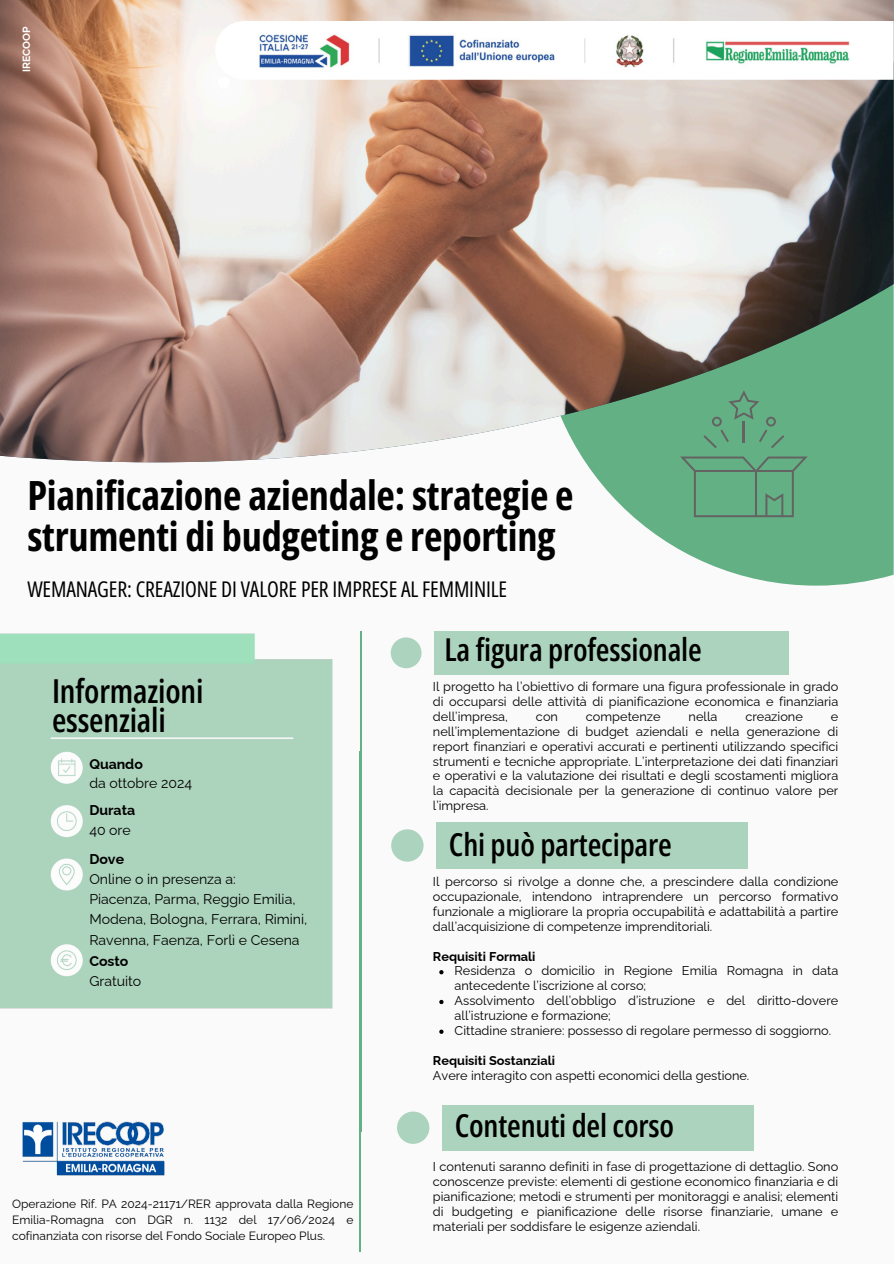
<style>
.page{position:relative;width:894px;height:1264px;background:#fff}
.page>*{position:absolute;margin:0;border:0;box-sizing:border-box;transform-origin:0 0}
.t1{font:700 40.2px/40.5px "Open Sans Condensed";letter-spacing:-.005em;color:#000}
.t2{font:600 33px/29.2px "Open Sans Condensed";letter-spacing:-.005em;color:#000}
.t3{font:600 31.5px "Open Sans Condensed";letter-spacing:-.005em;color:#000}
.t4{font:21.6px "Open Sans Condensed";letter-spacing:-.005em;color:#000}
.t5{font:14.1px/20.9px "Raleway";color:#000}
.t6{font:700 14.1px/20.2px "Raleway";color:#000}
.t7{font:12.75px/14.9px "Raleway";color:#000;text-align:justify}
.t8{font:700 12.75px "Raleway";color:#000}
.t9{font:12px/16px "Raleway";color:#000;text-align:justify}
.t10{font:700 10.5px "Raleway";color:#fff}
.s1{font-weight:700}
.s2{font-weight:400}
</style>
<div class="page">
<div style="left:0;top:0;width:893px;height:1263px;background:#fafafb"></div>
<svg style="left:585px;top:462px;width:308px;height:123px;fill:#64b085"></svg>
<img style="left:0;top:0;width:893px;height:462px">
<img style="left:0;top:633px;width:333px;height:376px">
<img style="left:22px;top:1121px;width:143px;height:55px">
<hr style="left:360px;top:631px;width:1px;height:500px;background:#64b085">
<div style="left:436px;top:822px;width:311px;height:46px;background:#acd3bd"></div>
<div style="left:391px;top:829px;width:32px;height:32px;background:#acd3bd;border-radius:50%"></div>
<div style="left:434px;top:631px;width:353px;height:43px;background:#acd3bd"></div>
<div style="left:390px;top:637px;width:31px;height:31px;background:#acd3bd;border-radius:50%"></div>
<div style="left:704px;top:388px;width:140px;height:139px;background:#64b085;border-radius:50%"></div>
<svg style="left:679px;top:456px;width:128px;height:61px"></svg>
<svg style="left:703px;top:390px;width:81px;height:58px"></svg>
<svg style="left:439px;top:970px;width:4px;height:4px"></svg>
<svg style="left:439px;top:999px;width:4px;height:5px"></svg>
<svg style="left:439px;top:1029px;width:4px;height:4px"></svg>
<div style="left:442px;top:1104px;width:311px;height:46px;background:#acd3bd"></div>
<div style="left:397px;top:1111px;width:32px;height:32px;background:#acd3bd;border-radius:50%"></div>
<svg style="left:215px;top:21px;width:678px;height:59px"></svg>
<img style="left:252px;top:29px;width:604px;height:44px">
<hr style="left:359px;top:750px;width:2px;height:501px;background:#64b085">
<p class="t10" style="left:20px;top:72px;width:47px;rotate:-90deg">IRECOOP</p>
<h5 class="t1" style="left:27px;top:474px;width:547px">Pianificazione aziendale: strategie e strumenti di budgeting e reporting</h5>
<p class="t4" style="left:27px;top:574px;width:481px">WEMANAGER: CREAZIONE DI VALORE PER IMPRESE AL FEMMINILE</p>
<h2 class="t3" style="left:444px;top:627px;width:259px">La figura professionale</h2>
<h1 class="t2" style="left:52px;top:675px;width:153px">Informazioni essenziali</h1>
<h3 class="t7" style="left:433px;top:679px;width:407px">Il progetto ha l’obiettivo di formare una figura professionale in grado di occuparsi delle attività di pianificazione economica e finanziaria dell’impresa,</h3>
<h3 class="t7" style="left:536px;top:709px;width:24px">con</h3>
<h3 class="t7" style="left:585px;top:709px;width:76px">competenze</h3>
<h3 class="t7" style="left:688px;top:709px;width:30px">nella</h3>
<h3 class="t7" style="left:745px;top:709px;width:59px">creazione</h3>
<h3 class="t7" style="left:433px;top:709px;width:407px;text-indent:398px">e nell’implementazione di budget aziendali e nella generazione di report finanziari e operativi accurati e pertinenti utilizzando specifici strumenti e tecniche appropriate. L’interpretazione dei dati finanziari e operativi e la valutazione dei risultati e degli scostamenti migliora la capacità decisionale per la generazione di continuo valore per l’impresa.</h3>
<p class="t5" style="left:89px;top:754px;width:104px;line-height:19.2px"><span class="s1">Quando<br></span>da ottobre 2024</p>
<p class="t6" style="left:89px;top:800px;width:47px">Durata<br><span class="s2">40 ore</span></p>
<p class="t5" style="left:89px;top:848px;width:148px;line-height:20.2px"><span class="s1">Dove<br></span>Online o in presenza a:</p>
<p class="t5" style="left:89px;top:888px;width:208px">Piacenza, Parma, Reggio Emilia,</p>
<h5 class="t5" style="left:89px;top:908px;width:219px">Modena, Bologna, Ferrara, Rimini,</h5>
<h2 class="t5" style="left:89px;top:929px;width:212px">Ravenna, Faenza, Forlì e Cesena<br><span class="s1">Costo<br></span>Gratuito</h2>
<h6 class="t3" style="left:449px;top:822px;width:224px">Chi può partecipare</h6>
<p class="t7" style="left:433px;top:874px;width:407px">Il percorso si rivolge a donne che, a prescindere dalla condizione occupazionale, intendono intraprendere un percorso formativo funzionale a migliorare la propria occupabilità e adattabilità a partire dall’acquisizione di competenze imprenditoriali.</p>
<h2 class="t8" style="left:433px;top:948px;width:104px">Requisiti Formali</h2>
<h5 class="t7" style="left:454px;top:963px;width:385px">Residenza o domicilio in Regione Emilia Romagna in data antecedente l’iscrizione al corso;</h5>
<h5 class="t7" style="left:454px;top:993px;width:385px">Assolvimento dell’obbligo d’istruzione e del diritto-dovere all’istruzione e formazione;</h5>
<h5 class="t7" style="left:454px;top:1023px;width:378px">Cittadine straniere: possesso di regolare permesso di soggiorno.</h5>
<h5 class="t7" style="left:433px;top:1052px;width:318px"><span class="s1">Requisiti Sostanziali<br></span>Avere interagito con aspetti economici della gestione.</h5>
<h4 class="t9" style="left:12px;top:1195px;width:343px">Operazione Rif. PA 2024-21171/RER approvata dalla Regione Emilia-Romagna con DGR n. 1132 del 17/06/2024 e cofinanziata con risorse del Fondo Sociale Europeo Plus.</h4>
<h5 class="t3" style="left:454px;top:1103px;width:221px">Contenuti del corso</h5>
<h2 class="t7" style="left:433px;top:1159px;width:407px">I contenuti saranno definiti in fase di progettazione di dettaglio. Sono conoscenze previste: elementi di gestione economico finanziaria e di pianificazione; metodi e strumenti per monitoraggi e analisi; elementi di budgeting e pianificazione delle risorse finanziarie, umane e materiali per soddisfare le esigenze aziendali.</h2>
</div>
